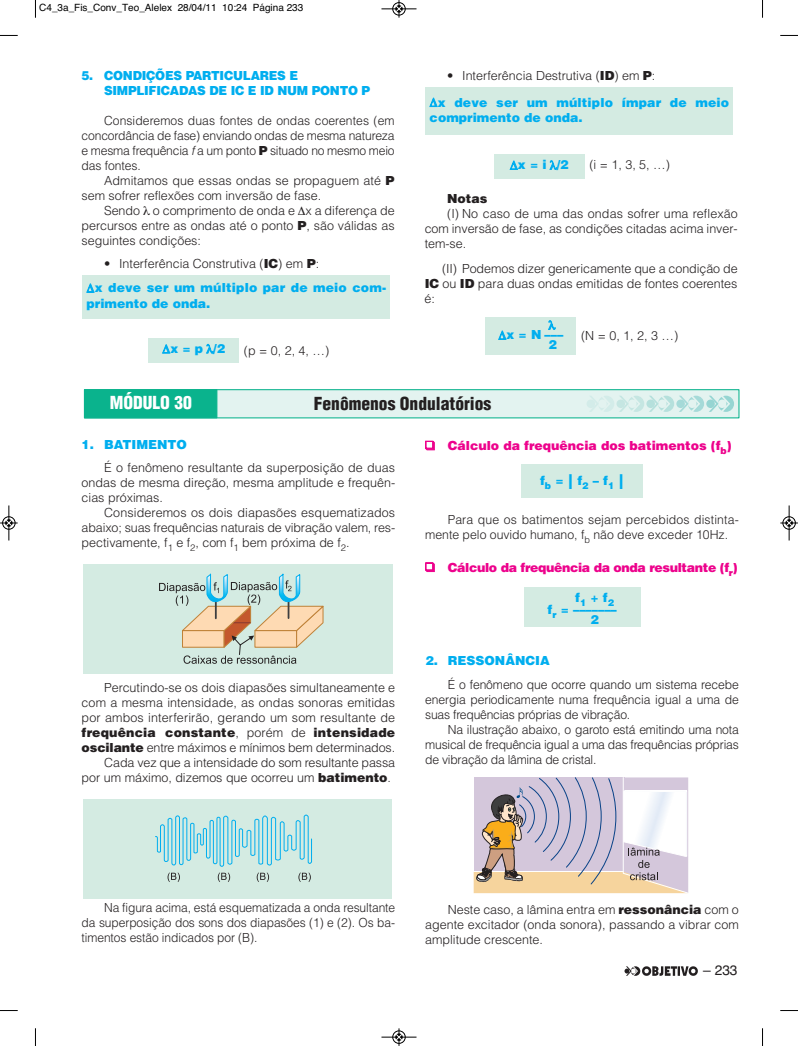
<style>
.page{position:relative;width:798px;height:1046px;background:#fff}
.page>*{position:absolute;margin:0;border:0;box-sizing:border-box;transform-origin:0 0}
.t1{font:900 condensed 17.5px "Helvetica";color:#231f20}
.t2{font:900 condensed 17.5px "Helvetica";color:#fff}
.t3{font:13.75px "Helvetica";color:#231f20}
.t4{font:300 12.5px/15px "Helvetica";color:#231f20;text-align:justify}
.t5{font:900 12.5px/15.2px "Helvetica";color:#00aeef}
.t6{font:300 12.5px/15px "Helvetica";color:#231f20;text-align:justify;scale:.96 1}
.t7{font:900 12.5px/15px "Helvetica";letter-spacing:-.02em;color:#00aeef;scale:.96 1}
.t8{font:900 12.5px "Helvetica";letter-spacing:.015em;color:#231f20}
.t9{font:900 12.5px "Helvetica";letter-spacing:-.025em;color:#ed028c}
.t10{font:900 12.5px "Helvetica";color:#ed028c}
.t11{font:10px "Helvetica";color:#000}
.s1{font-style:italic}
.s2{font-weight:900}
.s3{font-weight:300}
.s4{font-size:20px}
</style>
<div class="page">
<div style="left:83px;top:275px;width:307px;height:43px;background:#d4ebe2"></div>
<div style="left:148px;top:338px;width:91px;height:25px;background:#d4ebe2"></div>
<div style="left:426px;top:87px;width:306px;height:48px;background:#d4ebe2"></div>
<div style="left:493px;top:155px;width:91px;height:24px;background:#d4ebe2"></div>
<div style="left:485px;top:317px;width:91px;height:38px;background:#d4ebe2"></div>
<svg style="left:624px;top:966px;width:73px;height:9px"></svg>
<div style="left:83px;top:564px;width:309px;height:109px;background:#d4ebe2"></div>
<svg style="left:159px;top:573px;width:165px;height:90px"></svg>
<div style="left:83px;top:799px;width:308px;height:99px;background:#d4ebe2"></div>
<svg style="left:155px;top:814px;width:157px;height:52px"></svg>
<svg style="left:167px;top:872px;width:13px;height:9px"></svg>
<svg style="left:218px;top:872px;width:12px;height:9px"></svg>
<svg style="left:256px;top:872px;width:13px;height:9px"></svg>
<svg style="left:298px;top:872px;width:13px;height:9px"></svg>
<div style="left:521px;top:464px;width:121px;height:33px;background:#d4ebe2"></div>
<div style="left:523px;top:587px;width:117px;height:40px;background:#d4ebe2"></div>
<svg style="left:473px;top:777px;width:216px;height:117px"></svg>
<div style="left:84px;top:389px;width:655px;height:29px;background:#e3f3f0;border:1px solid #0ab38d"></div>
<div style="left:84px;top:389px;width:133px;height:29px;background:#0ab38d"></div>
<svg style="left:587px;top:395px;width:146px;height:17px"></svg>
<svg style="left:35px;top:0;width:1px;height:18px"></svg>
<svg style="left:0;top:35px;width:18px;height:1px"></svg>
<svg style="left:762px;top:0;width:1px;height:18px"></svg>
<svg style="left:780px;top:35px;width:17px;height:1px"></svg>
<svg style="left:35px;top:1028px;width:1px;height:17px"></svg>
<svg style="left:0;top:1010px;width:18px;height:1px"></svg>
<svg style="left:762px;top:1028px;width:1px;height:17px"></svg>
<svg style="left:780px;top:1010px;width:17px;height:1px"></svg>
<div style="left:392px;top:2px;width:13px;height:14px;border:1px solid #fff;border-radius:50%"></div>
<hr style="left:381px;top:9px;width:35px;height:1px;background:#000">
<div style="left:392px;top:2px;width:13px;height:13px;border:1px solid #000;border-radius:50%"></div>
<svg style="left:395px;top:0;width:7px;height:18px"></svg>
<hr style="left:381px;top:1036px;width:35px;height:1px;background:#000">
<div style="left:392px;top:1030px;width:13px;height:13px;border:1px solid #000;border-radius:50%"></div>
<svg style="left:395px;top:1028px;width:7px;height:17px"></svg>
<div style="left:2px;top:516px;width:14px;height:13px;border:1px solid #fff;border-radius:50%"></div>
<hr style="left:9px;top:505px;width:1px;height:35px;background:#000">
<div style="left:2px;top:516px;width:13px;height:13px;border:1px solid #000;border-radius:50%"></div>
<svg style="left:0;top:519px;width:18px;height:7px"></svg>
<hr style="left:788px;top:505px;width:1px;height:35px;background:#000">
<div style="left:782px;top:516px;width:13px;height:13px;border:1px solid #000;border-radius:50%"></div>
<svg style="left:780px;top:519px;width:17px;height:7px"></svg>
<p class="t11" style="left:39px;top:4px;width:265px">C4_3a_Fis_Conv_Teo_Alelex 28/04/11 10:24 Página 233</p>
<p class="t7" style="left:104px;top:69px;width:279px;text-indent:-22px">5. CONDIÇÕES PARTICULARES E<br>SIMPLIFICADAS DE IC E ID NUM PONTO P</p>
<p class="t4" style="left:81px;top:114px;width:314px;text-indent:23px">Consideremos duas fontes de on das coerentes (em concordância de fa se) enviando ondas de mesma na tu reza e mesma frequência <span class="s1">f</span>a um pon to <span class="s2">P</span> situado no mesmo meio das fontes.</p>
<p class="t4" style="left:81px;top:174px;width:314px;text-indent:23px">Admitamos que essas ondas se propaguem até <span class="s2">P </span>sem sofrer refle xões com inversão de fase.</p>
<p class="t4" style="left:82px;top:204px;width:314px;text-indent:22px">Sendo o comprimento de onda e x a diferença de percursos entre as ondas até o ponto <span class="s2">P</span>, são válidas as seguintes condições:</p>
<p class="t4" style="left:104px;top:257px;width:216px">• Interferência Construtiva (<span class="s2">IC</span>) em <span class="s2">P</span>:</p>
<p class="t5" style="left:87px;top:281px;width:301px;text-indent:8px">x deve ser um múltiplo par de meio com - primento de on da.</p>
<p class="t5" style="left:170px;top:342px;width:57px">x = p /2</p>
<p class="t4" style="left:244px;top:344px;width:87px">(p = 0, 2, 4, …)</p>
<p class="t4" style="left:447px;top:69px;width:209px">• Interferência Destrutiva (<span class="s2">ID</span>) em <span class="s2">P</span>:</p>
<p class="t5" style="left:429px;top:95px;width:301px;text-indent:8px">x deve ser um múltiplo ím par de meio comprimen to de onda.</p>
<p class="t5" style="left:517px;top:158px;width:52px">x = i /2</p>
<p class="t4" style="left:589px;top:158px;width:82px">(i = 1, 3, 5, …)</p>
<p class="t8" style="left:447px;top:193px;width:42px">Notas</p>
<p class="t4" style="left:424px;top:207px;width:314px;text-indent:22px">(I) No caso de uma das ondas sofrer uma reflexão com inversão de fase, as condições citadas acima inver - tem-se.</p>
<p class="t4" style="left:424px;top:262px;width:314px;text-indent:17px">(II) Podemos dizer gene rica mente que a condição de <span class="s2">IC</span> ou <span class="s2">ID</span> pa ra duas ondas emitidas de fontes coerentes é:</p>
<p class="t4" style="left:581px;top:329px;width:99px">(N = 0, 1, 2, 3 …)</p>
<p class="t5" style="left:548px;top:331px;width:16px;line-height:10px;text-indent:-42px">x = N –––<br>2</p>
<h1 class="t2" style="left:110px;top:396px;width:84px">MÓDULO 30</h1>
<h1 class="t1" style="left:314px;top:397px;width:179px">Fenômenos Ondulatórios</h1>
<p class="t5" style="left:82px;top:438px;width:107px">1. BATIMENTO</p>
<p class="t4" style="left:82px;top:461px;width:315px;text-indent:22px">É o fenômeno resultante da su per po sição de duas ondas de me s ma direção, mesma amplitude e fre quên - cias próximas.</p>
<p class="t4" style="left:82px;top:506px;width:315px;text-indent:23px">Consideremos os dois diapasões es quematizados abaixo; suas fre quên cias naturais de vibração valem, res - pectivamente, f<sub>1</sub> e f<sub>2</sub>, com f<sub>1</sub> bem próxima de f<sub>2</sub>.</p>
<p class="t4" style="left:104px;top:681px;width:292px">Percutindo-se os dois diapasões si multaneamente e</p>
<p class="t4" style="left:82px;top:696px;width:315px">com a mesma in ten sidade, as ondas sonoras emi ti das</p>
<p class="t4" style="left:82px;top:711px;width:315px">por ambos interferirão, gerando um som resultante de</p>
<p class="t8" style="left:82px;top:728px;width:315px">frequência cons tante<span class="s3">, porém de</span> in ten si da de</p>
<p class="t4" style="left:82px;top:741px;width:315px"><span class="s2">oscilante</span> entre máximos e mí ni mos bem determinados.</p>
<p class="t4" style="left:104px;top:756px;width:292px">Cada vez que a intensidade do som resultante passa</p>
<p class="t4" style="left:82px;top:771px;width:311px">por um má xi mo, dizemos que ocorreu um <span class="s2">ba ti men to</span>.</p>
<p class="t10" style="left:425px;top:441px;width:308px">❑ Cálculo da frequência dos batimentos (f<sub>b</sub>)</p>
<p class="t5" style="left:540px;top:474px;width:85px">f<sub>b</sub> = <span class="s4">|</span>f<sub>2</sub> – f<sub>1</sub> <span class="s4">|</span></p>
<p class="t4" style="left:425px;top:513px;width:315px;text-indent:23px">Para que os batimentos sejam per cebidos distinta - mente pelo ouvi do humano, f<sub>b</sub> não deve exceder 10Hz.</p>
<p class="t9" style="left:425px;top:562px;width:314px">❑ Cálculo da frequência da onda resultante (f<sub>r</sub>)</p>
<p class="t5" style="left:547px;top:593px;width:71px;line-height:11.2px;text-align:right">f<sub>1</sub> + f<sub>2<br></sub>f<sub>r</sub> = –––––––</p>
<p class="t5" style="left:590px;top:612px;width:10px">2</p>
<p class="t5" style="left:425px;top:654px;width:126px">2. RESSONÂNCIA</p>
<p class="t4" style="left:425px;top:678px;width:315px;text-indent:23px">É o fenômeno que ocorre quando um sistema recebe energia perio di ca mente numa frequência igual a uma de suas frequências próprias de vibração.</p>
<p class="t4" style="left:425px;top:723px;width:315px;text-indent:23px">Na ilustração abaixo, o garoto es tá emitindo uma nota musical de fre quên cia igual a uma das fre quên cias pró prias de vibração da lâmina de cristal.</p>
<p class="t6" style="left:82px;top:901px;width:328px;text-indent:22px">Na figura acima, está es que ma ti za da a onda resultante da su per po si ção dos sons dos diapasões (1) e (2). Os ba - timentos estão indicados por (B).</p>
<p class="t4" style="left:425px;top:903px;width:315px;text-indent:22px">Neste caso, a lâmina entra em <span class="s2">res sonância</span> com o agente ex ci ta dor (onda sonora), passando a vibrar com amplitude crescente.</p>
<p class="t3" style="left:703px;top:965px;width:36px">– 233</p>
</div>
